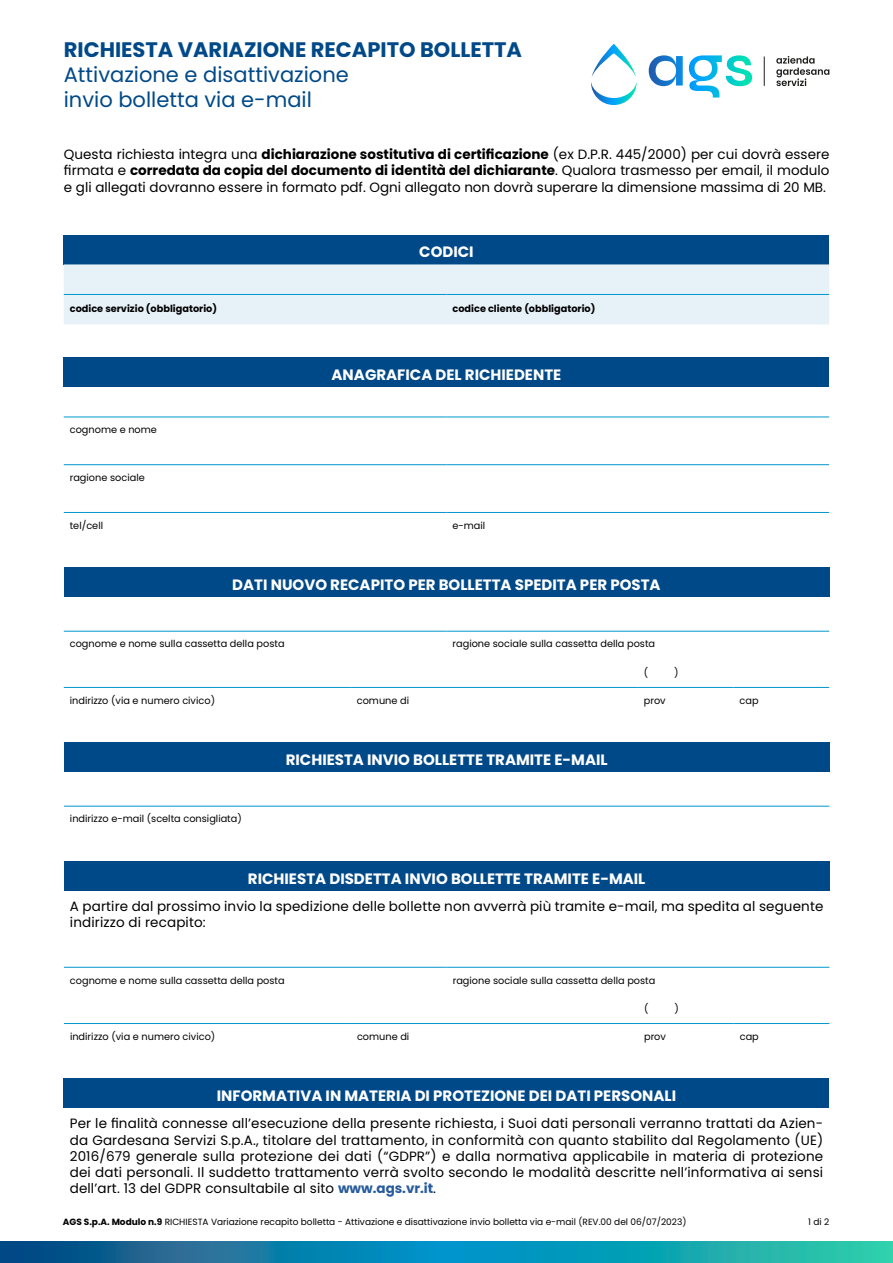
<style>
.page{position:relative;width:893px;height:1263px;background:#fff}
.page>*{position:absolute;margin:0;border:0;box-sizing:border-box;transform-origin:0 0}
.t1{font:21px/25.2px "Poppins";color:#004988}
.t2{font:700 21px "Poppins";color:#004988}
.t3{font:700 15px "Poppins";color:#fff}
.t4{font:13.5px/16.2px "Poppins";letter-spacing:.01em;color:#000;text-align:justify}
.t5{font:9.75px "Poppins";color:#000}
.t6{font:700 9.75px "Poppins";color:#000}
.t7{font:9px "Poppins";color:#000}
.s1{font-weight:700}
.s2{font-weight:700;color:#275b9b}
</style>
<div class="page">
<svg style="left:0;top:1242px;width:893px;height:21px;background:#108dab"></svg>
<div style="left:64px;top:567px;width:765px;height:30px;background:#004988"></div>
<hr style="left:64px;top:631px;width:382px;height:1px;background:#0097ce">
<hr style="left:446px;top:631px;width:383px;height:1px;background:#0097ce">
<hr style="left:64px;top:687px;width:287px;height:1px;background:#0097ce">
<hr style="left:351px;top:687px;width:287px;height:1px;background:#0097ce">
<hr style="left:638px;top:687px;width:95px;height:1px;background:#0097ce">
<hr style="left:733px;top:687px;width:96px;height:1px;background:#0097ce">
<div style="left:64px;top:861px;width:765px;height:30px;background:#004988"></div>
<hr style="left:64px;top:967px;width:383px;height:1px;background:#0097ce">
<hr style="left:447px;top:967px;width:382px;height:1px;background:#0097ce">
<hr style="left:64px;top:1023px;width:287px;height:1px;background:#0097ce">
<hr style="left:351px;top:1023px;width:287px;height:1px;background:#0097ce">
<hr style="left:638px;top:1023px;width:96px;height:1px;background:#0097ce">
<hr style="left:734px;top:1023px;width:95px;height:1px;background:#0097ce">
<svg style="left:689px;top:55px;width:63px;height:43px"></svg>
<svg style="left:649px;top:55px;width:34px;height:31px"></svg>
<svg style="left:591px;top:44px;width:46px;height:61px"></svg>
<svg style="left:776px;top:56px;width:53px;height:30px"></svg>
<svg style="left:764px;top:57px;width:1px;height:29px"></svg>
<div style="left:64px;top:235px;width:765px;height:29px;background:#004988"></div>
<div style="left:64px;top:264px;width:765px;height:60px;background:#e6f1f8"></div>
<hr style="left:64px;top:294px;width:382px;height:1px;background:#0097ce">
<hr style="left:446px;top:294px;width:383px;height:1px;background:#0097ce">
<div style="left:64px;top:357px;width:765px;height:30px;background:#004988"></div>
<hr style="left:64px;top:417px;width:382px;height:1px;background:#0097ce">
<hr style="left:446px;top:417px;width:383px;height:1px;background:#0097ce">
<hr style="left:64px;top:464px;width:382px;height:1px;background:#0097ce">
<hr style="left:446px;top:464px;width:383px;height:1px;background:#0097ce">
<hr style="left:64px;top:512px;width:382px;height:1px;background:#0097ce">
<hr style="left:446px;top:512px;width:383px;height:1px;background:#0097ce">
<div style="left:64px;top:742px;width:765px;height:30px;background:#004988"></div>
<hr style="left:64px;top:806px;width:765px;height:1px;background:#0097ce">
<div style="left:64px;top:1078px;width:765px;height:30px;background:#004988"></div>
<h1 class="t2" style="left:64px;top:37px;width:460px">RICHIESTA VARIAZIONE RECAPITO BOLLETTA</h1>
<h1 class="t1" style="left:64px;top:62px;width:287px">Attivazione e disattivazione invio bolletta via e-mail</h1>
<p class="t4" style="left:64px;top:146px;width:767px">Questa richiesta integra una <span class="s1">dichiarazione sostitutiva di certificazione</span> (ex D.P.R. 445/2000) per cui dovrà essere firmata e <span class="s1">corredata da copia del documento di identità del dichiarante</span>. Qualora trasmesso per email, il modulo e gli allegati dovranno essere in formato pdf. Ogni allegato non dovrà superare la dimensione massima di 20 MB.</p>
<p class="t3" style="left:419px;top:243px;width:56px">CODICI</p>
<p class="t6" style="left:70px;top:303px;width:149px">codice servizio (obbligatorio)</p>
<p class="t6" style="left:452px;top:303px;width:145px">codice cliente (obbligatorio)</p>
<p class="t3" style="left:332px;top:366px;width:231px">ANAGRAFICA DEL RICHIEDENTE</p>
<p class="t5" style="left:70px;top:424px;width:89px">cognome e nome</p>
<p class="t5" style="left:70px;top:472px;width:77px">ragione sociale</p>
<p class="t5" style="left:70px;top:520px;width:35px">tel/cell</p>
<p class="t5" style="left:452px;top:520px;width:34px">e-mail</p>
<p class="t3" style="left:232px;top:576px;width:430px">DATI NUOVO RECAPITO PER BOLLETTA SPEDITA PER POSTA</p>
<p class="t5" style="left:70px;top:638px;width:216px">cognome e nome sulla cassetta della posta</p>
<p class="t5" style="left:452px;top:638px;width:204px">ragione sociale sulla cassetta della posta</p>
<p class="t5" style="left:644px;top:666px;width:6px">(</p>
<p class="t5" style="left:674px;top:666px;width:6px">)</p>
<p class="t5" style="left:70px;top:695px;width:147px">indirizzo (via e numero civico)</p>
<p class="t5" style="left:357px;top:695px;width:54px">comune di</p>
<p class="t5" style="left:644px;top:695px;width:23px">prov</p>
<p class="t5" style="left:739px;top:695px;width:21px">cap</p>
<p class="t5" style="left:70px;top:813px;width:173px">indirizzo e-mail (scelta consigliata)</p>
<p class="t3" style="left:286px;top:751px;width:323px">RICHIESTA INVIO BOLLETTE TRAMITE E-MAIL</p>
<p class="t3" style="left:248px;top:870px;width:399px">RICHIESTA DISDETTA INVIO BOLLETTE TRAMITE E-MAIL</p>
<p class="t4" style="left:70px;top:898px;width:755px">A partire dal prossimo invio la spedizione delle bollette non avverrà più tramite e-mail, ma spedita al seguente indirizzo di recapito:</p>
<p class="t5" style="left:70px;top:974px;width:216px">cognome e nome sulla cassetta della posta</p>
<p class="t5" style="left:453px;top:974px;width:204px">ragione sociale sulla cassetta della posta</p>
<p class="t5" style="left:644px;top:1002px;width:6px">(</p>
<p class="t5" style="left:674px;top:1002px;width:6px">)</p>
<p class="t5" style="left:70px;top:1031px;width:147px">indirizzo (via e numero civico)</p>
<p class="t5" style="left:357px;top:1031px;width:54px">comune di</p>
<p class="t5" style="left:644px;top:1031px;width:23px">prov</p>
<p class="t5" style="left:740px;top:1031px;width:21px">cap</p>
<p class="t3" style="left:217px;top:1087px;width:461px">INFORMATIVA IN MATERIA DI PROTEZIONE DEI DATI PERSONALI</p>
<p class="t4" style="left:70px;top:1115px;width:755px">Per le finalità connesse all’esecuzione della presente richiesta, i Suoi dati personali verranno trattati da Azien&shy;da Gardesana Servizi S.p.A., titolare del trattamento, in conformità con quanto stabilito dal Regolamento (UE)<br>2016/679 generale sulla protezione dei dati (“GDPR”) e dalla normativa applicabile in materia di protezione dei dati personali. Il suddetto trattamento verrà svolto secondo le modalità descritte nell’informativa ai sensi dell’art. 13 del GDPR consultabile al sito <span class="s2">www.ags.vr.it</span>.</p>
<p class="t7" style="left:63px;top:1217px;width:625px"><span class="s1">AGS S.p.A. Modulo n.9</span> RICHIESTA Variazione recapito bolletta - Attivazione e disattivazione invio bolletta via e-mail (REV.00 del 06/07/2023)</p>
<p class="t7" style="left:808px;top:1217px;width:23px">1 di 2</p>
</div>
